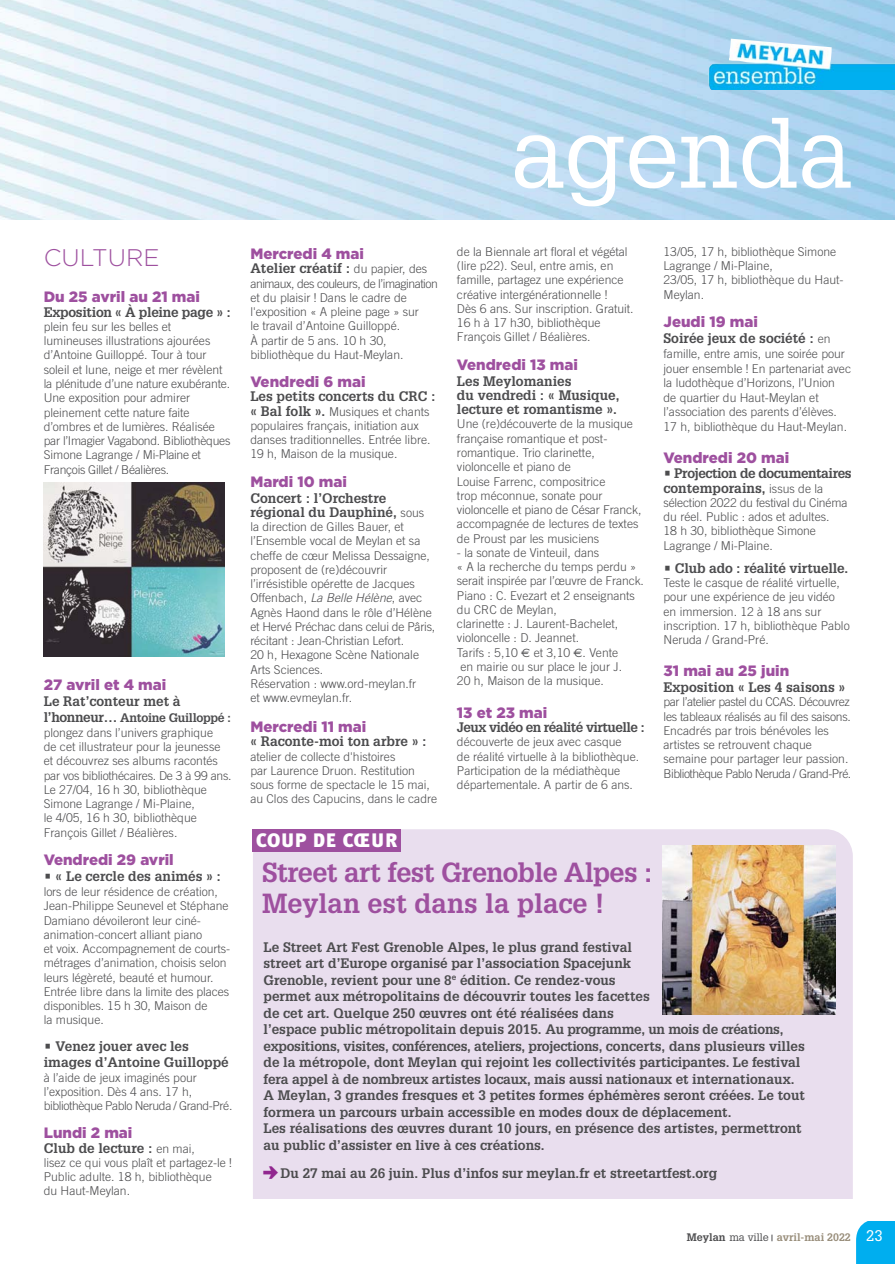
<style>
.page{position:relative;width:895px;height:1264px;background:#fff}
.page>*{position:absolute;margin:0;border:0;box-sizing:border-box;transform-origin:0 0}
.t1{font:97.5px "Glypha LT";color:#fff}
.t2{font:700 27px/31.5px "Glypha";letter-spacing:-.02em;color:#9e509f}
.t3{font:300 24px "Gotham";color:#9e509f}
.t4{font:900 19.5px "Meta Plus";letter-spacing:.03em;color:#fff}
.t5{font:900 15px "Gotham";color:#9e509f}
.t6{font:15px "Glypha LT";color:#fff}
.t7{font:700 13.5px/16.5px "Glypha";color:#4c4c4e}
.t8{font:700 13.5px/14.2px "Glypha";letter-spacing:-.03em;color:#4c4c4e}
.t9{font:700 13.5px "Glypha";letter-spacing:-.04em;color:#4c4c4e}
.t10{font:700 13.5px "Glypha";letter-spacing:-.02em;color:#4c4c4e}
.t11{font:300 12.15px/14.2px "Trade Gothic";color:#4c4c4e}
.t12{font:300 12.15px/14.2px "Trade Gothic";letter-spacing:-.02em;color:#4c4c4e}
.t13{font:700 12.15px "Glypha";letter-spacing:-.025em;color:#4c4c4e}
.t14{font:700 10.65px "Glypha";color:#988d7a}
.s1{font-size:13.5px}
.s2{font-family:"Trade Gothic";font-weight:300;font-size:12.15px}
.s3{font-family:"Glypha";font-weight:700;font-size:13.5px}
.s4{font-style:italic}
.s5{font-family:"Euro Sans";font-weight:400}
.s6{font-family:"Pointers";font-weight:400;font-size:18px;color:#91278f}
.s7{color:#4c4c4e}
.s8{font-family:"Glypha LT";font-weight:400;color:#4c4c4e}
</style>
<div class="page">
<div style="left:856px;top:1221px;width:38px;height:42px;background:#00aeef"></div>
<img style="left:707px;top:39px;width:187px;height:51px">
<div style="left:253px;top:829px;width:599px;height:397px;background:#e9deee;border-radius:27px"></div>
<div style="left:252px;top:828px;width:149px;height:23px;background:#9e509f"></div>
<div style="left:230px;top:1198px;width:625px;height:32px;background:#fff"></div>
<img style="left:663px;top:845px;width:172px;height:169px">
<img style="left:44px;top:483px;width:181px;height:174px">
<h3 class="t3" style="left:44px;top:247px;width:117px">CULTURE</h3>
<p class="t5" style="left:44px;top:288px;width:158px">Du 25 avril au 21 mai</p>
<p class="t10" style="left:44px;top:307px;width:189px">Exposition « À pleine page » :</p>
<p class="t11" style="left:44px;top:320px;width:188px">plein feu sur les belles et lumineuses illustrations ajourées d’Antoine Guilloppé. Tour à tour soleil et lune, neige et mer révèlent la plénitude d’une nature exubérante.<br>Une exposition pour admirer pleinement cette nature faite d’ombres et de lumières. Réalisée par l’Imagier Vagabond. Bibliothèques Simone Lagrange / Mi-Plaine et François Gillet / Béalières.</p>
<p class="t5" style="left:44px;top:675px;width:124px">27 avril et 4 mai</p>
<p class="t7" style="left:44px;top:693px;width:138px">Le Rat’conteur met à</p>
<p class="t13" style="left:44px;top:712px;width:189px"><span class="s1">l’honneur…</span> Antoine Guilloppé :</p>
<p class="t11" style="left:44px;top:726px;width:189px">plongez dans l’univers graphique<br>de cet illustrateur pour la jeunesse et découvrez ses albums racontés par vos bibliothécaires. De 3 à 99 ans.<br>Le 27/04, 16 h 30, bibliothèque<br>Simone Lagrange / Mi-Plaine,<br>le 4/05, 16 h 30, bibliothèque<br>François Gillet / Béalières.</p>
<p class="t5" style="left:44px;top:851px;width:131px">Vendredi 29 avril</p>
<p class="t7" style="left:44px;top:868px;width:179px">• « Le cercle des animés » :</p>
<p class="t11" style="left:44px;top:885px;width:188px">lors de leur résidence de création,<br>Jean-Philippe Seunevel et Stéphane<br>Damiano dévoileront leur ciné&shy;animation-concert alliant piano<br>et voix. Accompagnement de courts&shy;métrages d’animation, choisis selon leurs légèreté, beauté et humour.<br>Entrée libre dans la limite des places disponibles. 15 h 30, Maison de<br>la musique.</p>
<p class="t7" style="left:44px;top:1039px;width:186px">• Venez jouer avec les images d’Antoine Guilloppé</p>
<p class="t11" style="left:44px;top:1070px;width:190px">à l’aide de jeux imaginés pour l’exposition. Dès 4 ans. 17 h, bibliothèque Pablo Neruda / Grand-Pré.</p>
<p class="t5" style="left:44px;top:1124px;width:90px">Lundi 2 mai</p>
<p class="t7" style="left:44px;top:1140px;width:153px">Club de lecture : <span class="s2">en mai,</span></p>
<p class="t11" style="left:44px;top:1156px;width:190px">lisez ce qui vous plaît et partagez-le !<br>Public adulte. 18 h, bibliothèque<br>du Haut-Meylan.</p>
<p class="t5" style="left:250px;top:245px;width:115px">Mercredi 4 mai</p>
<p class="t7" style="left:250px;top:261px;width:178px">Atelier créatif : <span class="s2">du papier, des</span></p>
<p class="t11" style="left:250px;top:277px;width:189px">animaux, des couleurs, de l’imagination et du plaisir ! Dans le cadre de l'exposition « A pleine page » sur<br>le travail d’Antoine Guilloppé.<br>À partir de 5 ans. 10 h 30, bibliothèque du Haut-Meylan.</p>
<p class="t5" style="left:250px;top:373px;width:117px">Vendredi 6 mai</p>
<p class="t7" style="left:250px;top:389px;width:187px">Les petits concerts du CRC :</p>
<p class="t11" style="left:250px;top:405px;width:182px"><span class="s3">« Bal folk ».</span> Musiques et chants populaires français, initiation aux danses traditionnelles. Entrée libre.<br>19 h, Maison de la musique.</p>
<p class="t5" style="left:250px;top:473px;width:98px">Mardi 10 mai</p>
<p class="t7" style="left:250px;top:491px;width:175px;line-height:14.2px">Concert : l’Orchestre régional du Dauphiné, <span class="s2">sous</span></p>
<p class="t11" style="left:250px;top:520px;width:186px">la direction de Gilles Bauer, et l’Ensemble vocal de Meylan et sa cheffe de cœur Melissa Dessaigne, proposent de (re)découvrir l’irrésistible opérette de Jacques<br>Offenbach, <span class="s4">La Belle Hélène</span>, avec<br>Agnès Haond dans le rôle d’Hélène et Hervé Préchac dans celui de Pâris, récitant : Jean-Christian Lefort.<br>20 h, Hexagone Scène Nationale<br>Arts Sciences.<br>Réservation : www.ord-meylan.fr<br>et www.evmeylan.fr.</p>
<p class="t5" style="left:250px;top:718px;width:117px">Mercredi 11 mai</p>
<p class="t7" style="left:250px;top:734px;width:178px">« Raconte-moi ton arbre » :</p>
<p class="t11" style="left:250px;top:750px;width:188px">atelier de collecte d'histoires<br>par Laurence Druon. Restitution sous forme de spectacle le 15 mai, au Clos des Capucins, dans le cadre</p>
<h1 class="t1" style="left:510px;top:118px;width:343px">agenda</h1>
<p class="t11" style="left:457px;top:245px;width:178px">de la Biennale art floral et végétal (lire p22). Seul, entre amis, en famille, partagez une expérience créative intergénérationnelle !<br>Dès 6 ans. Sur inscription. Gratuit.<br>16 h à 17 h30, bibliothèque<br>François Gillet / Béalières.</p>
<p class="t5" style="left:457px;top:356px;width:122px">Vendredi 13 mai</p>
<p class="t7" style="left:457px;top:375px;width:164px;line-height:14.2px">Les Meylomanies<br>du vendredi : « Musique, lecture et romantisme ».</p>
<p class="t11" style="left:457px;top:418px;width:186px">Une (re)découverte de la musique française romantique et post&shy;romantique. Trio clarinette, violoncelle et piano de<br>Louise Farrenc, compositrice<br>trop méconnue, sonate pour violoncelle et piano de César Franck, accompagnée de lectures de textes de Proust par les musiciens</p>
<p class="t11" style="left:457px;top:546px;width:188px">- la sonate de Vinteuil, dans<br>« A la recherche du temps perdu » serait inspirée par l’œuvre de Franck.<br>Piano : C. Evezart et 2 enseignants du CRC de Meylan,<br>clarinette : J. Laurent-Bachelet, violoncelle : D. Jeannet.<br>Tarifs : 5,10 <span class="s5">€</span> et 3,10 <span class="s5">€</span>. Vente<br>en mairie ou sur place le jour J.<br>20 h, Maison de la musique.</p>
<p class="t5" style="left:457px;top:704px;width:92px">13 et 23 mai</p>
<p class="t9" style="left:457px;top:722px;width:189px">Jeux vidéo en réalité virtuelle :</p>
<p class="t11" style="left:457px;top:736px;width:184px">découverte de jeux avec casque<br>de réalité virtuelle à la bibliothèque.<br>Participation de la médiathèque départementale. A partir de 6 ans.</p>
<p class="t11" style="left:663px;top:245px;width:181px">13/05, 17 h, bibliothèque Simone<br>Lagrange / Mi-Plaine,<br>23/05, 17 h, bibliothèque du Haut-<br>Meylan.</p>
<p class="t5" style="left:663px;top:313px;width:96px">Jeudi 19 mai</p>
<p class="t7" style="left:663px;top:331px;width:168px">Soirée jeux de société : <span class="s2">en</span></p>
<p class="t11" style="left:663px;top:347px;width:189px">famille, entre amis, une soirée pour jouer ensemble ! En partenariat avec la ludothèque d’Horizons, l’Union<br>de quartier du Haut-Meylan et l’association des parents d’élèves.<br>17 h, bibliothèque du Haut-Meylan.</p>
<p class="t5" style="left:663px;top:449px;width:127px">Vendredi 20 mai</p>
<p class="t8" style="left:663px;top:467px;width:190px">• Projection de documentaires contemporains, <span class="s2">issus de la</span></p>
<p class="t11" style="left:663px;top:496px;width:185px">sélection 2022 du festival du Cinéma du réel. Public : ados et adultes.<br>18 h 30, bibliothèque Simone<br>Lagrange / Mi-Plaine.</p>
<p class="t7" style="left:663px;top:561px;width:186px">• Club ado : réalité virtuelle.</p>
<p class="t11" style="left:663px;top:576px;width:188px">Teste le casque de réalité virtuelle, pour une expérience de jeu vidéo en immersion. 12 à 18 ans sur inscription. 17 h, bibliothèque Pablo<br>Neruda / Grand-Pré.</p>
<p class="t5" style="left:663px;top:662px;width:127px">31 mai au 25 juin</p>
<p class="t7" style="left:663px;top:680px;width:183px">Exposition « Les 4 saisons »</p>
<p class="t12" style="left:663px;top:696px;width:189px">par l’atelier pastel du CCAS. Découvrez les tableaux réalisés au fil des saisons.<br>Encadrés par trois bénévoles les artistes se retrouvent chaque semaine pour partager leur passion.<br>Bibliothèque Pablo Neruda / Grand-Pré.</p>
<h3 class="t4" style="left:256px;top:832px;width:143px">COUP DE CŒUR</h3>
<h2 class="t2" style="left:262px;top:858px;width:392px">Street art fest Grenoble Alpes :<br>Meylan est dans la place !</h2>
<p class="t7" style="left:263px;top:939px;width:543px">Le Street Art Fest Grenoble Alpes, le plus grand festival<br>street art d’Europe organisé par l’association Spacejunk<br>Grenoble, revient pour une 8<sup>e</sup> édition. Ce rendez-vous<br>permet aux métropolitains de découvrir toutes les facettes<br>de cet art. Quelque 250 œuvres ont été réalisées dans<br>l’espace public métropolitain depuis 2015. Au programme, un mois de créations, expositions, visites, conférences, ateliers, projections, concerts, dans plusieurs villes de la métropole, dont Meylan qui rejoint les collectivités participantes. Le festival fera appel à de nombreux artistes locaux, mais aussi nationaux et internationaux.<br>A Meylan, 3 grandes fresques et 3 petites formes éphémères seront créées. Le tout formera un parcours urbain accessible en modes doux de déplacement.<br>Les réalisations des œuvres durant 10 jours, en présence des artistes, permettront au public d’assister en live à ces créations.</p>
<p class="t7" style="left:263px;top:1166px;width:455px"><span class="s6">2</span>Du 27 mai au 26 juin. Plus d’infos sur meylan.fr et streetartfest.org</p>
<p class="t14" style="left:687px;top:1232px;width:165px"><span class="s7">Meylan</span> <span class="s8">ma ville</span> avril-mai 2022</p>
<p class="t6" style="left:866px;top:1229px;width:18px">23</p>
</div>
